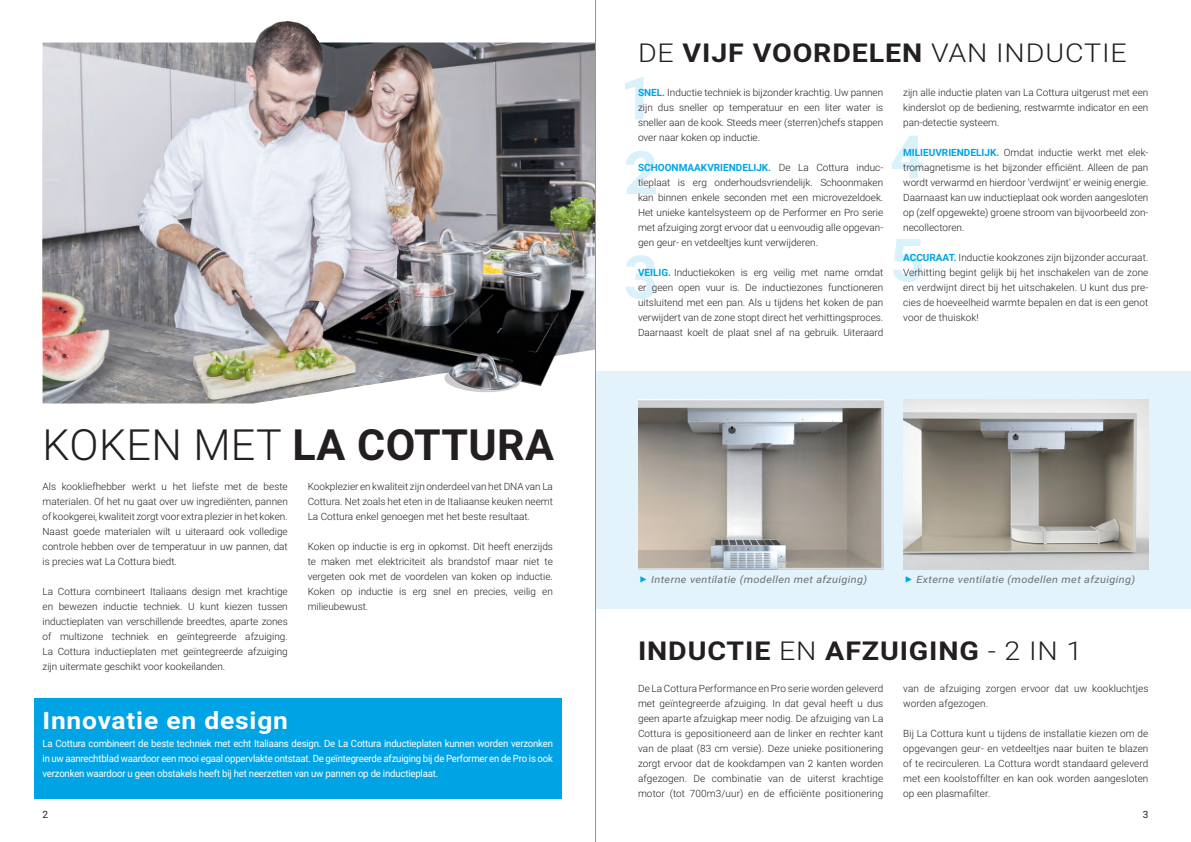
<style>
.page{position:relative;width:1191px;height:842px;background:#fff}
.page>*{position:absolute;margin:0;border:0;box-sizing:border-box;transform-origin:0 0}
.t1{font:700 60px "Roboto";color:#00a4e4}
.t2{font:700 43px "Roboto";letter-spacing:.01em;color:#231f20}
.t3{font:300 26px "Roboto";letter-spacing:.03em;color:#231f20;scale:1.1 1}
.t4{font:700 26px "Roboto";letter-spacing:.03em;color:#231f20;scale:1.1 1}
.t5{font:700 24px "Roboto";letter-spacing:.03em;color:#fff;scale:1.1 1}
.t6{font:300 10px/15px "Roboto";color:#231f20;text-align:justify}
.t7{font:10px/15px "Roboto";letter-spacing:-.02em;color:#fff;text-align:justify;scale:.96 1}
.t8{font:italic 10px "Roboto";letter-spacing:.03em;color:#6e7072;scale:1.1 1}
.t9{font:10px "Roboto";color:#231f20}
.s1{font-weight:700}
.s2{font-weight:300}
.s3{font-weight:700;color:#00a4e4}
</style>
<div class="page">
<img style="left:43px;top:20px;width:552px;height:23px">
<div style="left:34px;top:698px;width:527px;height:101px;background:#00a4e4"></div>
<div style="left:595px;top:371px;width:596px;height:238px;background:#e2f3fc"></div>
<img style="left:638px;top:400px;width:245px;height:170px">
<img style="left:903px;top:400px;width:245px;height:170px">
<img style="left:43px;top:43px;width:552px;height:360px">
<hr style="left:595px;top:0;width:1px;height:842px;background:#949699">
<p class="t3" style="left:638px;top:35px;width:446px">DE <span class="s1">VIJF VOORDELEN</span> VAN INDUCTIE</p>
<p class="t2" style="left:43px;top:415px;width:513px"><span class="s2">KOKEN MET</span> LA COTTURA</p>
<p class="t6" style="left:43px;top:479px;width:247px">Als kookliefhebber werkt u het liefste met de beste materialen. Of het nu gaat over uw ingrediënten, pannen of kookgerei, kwaliteit zorgt voor extra plezier in het koken.<br>Naast goede materialen wilt u uiteraard ook volledige controle hebben over de temperatuur in uw pannen, dat is precies wat La Cottura biedt.</p>
<p class="t6" style="left:43px;top:584px;width:247px">La Cottura combineert Italiaans design met krachtige en bewezen inductie techniek. U kunt kiezen tussen inductieplaten van verschillende breedtes, aparte zones of multizone techniek en geïntegreerde afzuiging.<br>La Cottura inductieplaten met geïntegreerde afzuiging zijn uitermate geschikt voor kookeilanden.</p>
<p class="t5" style="left:43px;top:703px;width:225px">Innovatie en design</p>
<p class="t6" style="left:308px;top:479px;width:247px">Kookplezier en kwaliteit zijn onderdeel van het DNA van La Cottura. Net zoals het eten in de Italiaanse keuken neemt La Cottura enkel genoegen met het beste resultaat.</p>
<p class="t6" style="left:308px;top:539px;width:247px">Koken op inductie is erg in opkomst. Dit heeft enerzijds te maken met elektriciteit als brandstof maar niet te vergeten ook met de voordelen van koken op inductie.<br>Koken op inductie is erg snel en precies, veilig en milieubewust.</p>
<p class="t7" style="left:43px;top:736px;width:533px">La Cottura combineert de beste techniek met echt Italiaans design. De La Cottura inductieplaten kunnen worden verzonken in uw aanrechtblad waardoor een mooi egaal oppervlakte ontstaat. De geïntegreerde afzuiging bij de Performer en de Pro is ook verzonken waardoor u geen obstakels heeft bij het neerzetten van uw pannen op de inductieplaat.</p>
<h1 class="t1" style="left:620px;top:56px;width:36px">1</h1>
<p class="t6" style="left:638px;top:84px;width:247px"><span class="s3">SNEL.</span> Inductie techniek is bijzonder krachtig. Uw pannen zijn dus sneller op temperatuur en een liter water is sneller aan de kook. Steeds meer (sterren)chefs stappen over naar koken op inductie.</p>
<p class="t6" style="left:638px;top:159px;width:247px"><span class="s3">SCHOONMAAKVRIENDELIJK.</span> De La Cottura induc&shy;tieplaat is erg onderhoudsvriendelijk. Schoonmaken kan binnen enkele seconden met een microvezeldoek.<br>Het unieke kantelsysteem op de Performer en Pro serie met afzuiging zorgt ervoor dat u eenvoudig alle opgevan&shy;gen geur- en vetdeeltjes kunt verwijderen.</p>
<p class="t6" style="left:638px;top:264px;width:247px"><span class="s3">VEILIG.</span> Inductiekoken is erg veilig met name omdat er geen open vuur is. De inductiezones functioneren uitsluitend met een pan. Als u tijdens het koken de pan verwijdert van de zone stopt direct het verhittingsproces.<br>Daarnaast koelt de plaat snel af na gebruik. Uiteraard</p>
<h1 class="t1" style="left:624px;top:131px;width:36px">2</h1>
<h1 class="t1" style="left:624px;top:235px;width:36px">3</h1>
<p class="t6" style="left:903px;top:84px;width:247px">zijn alle inductie platen van La Cottura uitgerust met een kinderslot op de bediening, restwarmte indicator en een pan-detectie systeem.</p>
<p class="t6" style="left:903px;top:144px;width:247px"><span class="s3">MILIEUVRIENDELIJK.</span> Omdat inductie werkt met elek&shy;tromagnetisme is het bijzonder efficiënt. Alleen de pan wordt verwarmd en hierdoor ‘verdwijnt’ er weinig energie.<br>Daarnaast kan uw inductieplaat ook worden aangesloten op (zelf opgewekte) groene stroom van bijvoorbeeld zon&shy;necollectoren.</p>
<p class="t6" style="left:903px;top:249px;width:247px"><span class="s3">ACCURAAT.</span> Inductie kookzones zijn bijzonder accuraat.<br>Verhitting begint gelijk bij het inschakelen van de zone en verdwijnt direct bij het uitschakelen. U kunt dus pre&shy;cies de hoeveelheid warmte bepalen en dat is een genot voor de thuiskok!</p>
<h1 class="t1" style="left:890px;top:115px;width:36px">4</h1>
<h1 class="t1" style="left:890px;top:218px;width:36px">5</h1>
<p class="t8" style="left:651px;top:572px;width:198px">Interne ventilatie (modellen met afzuiging)</p>
<p class="t8" style="left:916px;top:572px;width:200px">Externe ventilatie (modellen met afzuiging)</p>
<p class="t4" style="left:638px;top:633px;width:405px">INDUCTIE <span class="s2">EN</span> AFZUIGING <span class="s2">- 2 IN 1</span></p>
<p class="t6" style="left:638px;top:681px;width:247px">De La Cottura Performance en Pro serie worden geleverd met geïntegreerde afzuiging. In dat geval heeft u dus geen aparte afzuigkap meer nodig. De afzuiging van La Cottura is gepositioneerd aan de linker en rechter kant van de plaat (83 cm versie). Deze unieke positionering zorgt ervoor dat de kookdampen van 2 kanten worden afgezogen. De combinatie van de uiterst krachtige motor (tot 700m3/uur) en de efficiënte positionering</p>
<p class="t6" style="left:903px;top:681px;width:247px">van de afzuiging zorgen ervoor dat uw kookluchtjes worden afgezogen.</p>
<p class="t6" style="left:903px;top:726px;width:247px">Bij La Cottura kunt u tijdens de installatie kiezen om de opgevangen geur- en vetdeeltjes naar buiten te blazen of te recirculeren. La Cottura wordt standaard geleverd met een koolstoffilter en kan ook worden aangesloten op een plasmafilter.</p>
<p class="t9" style="left:43px;top:808px;width:7px">2</p>
<p class="t9" style="left:1142px;top:808px;width:7px">3</p>
</div>
